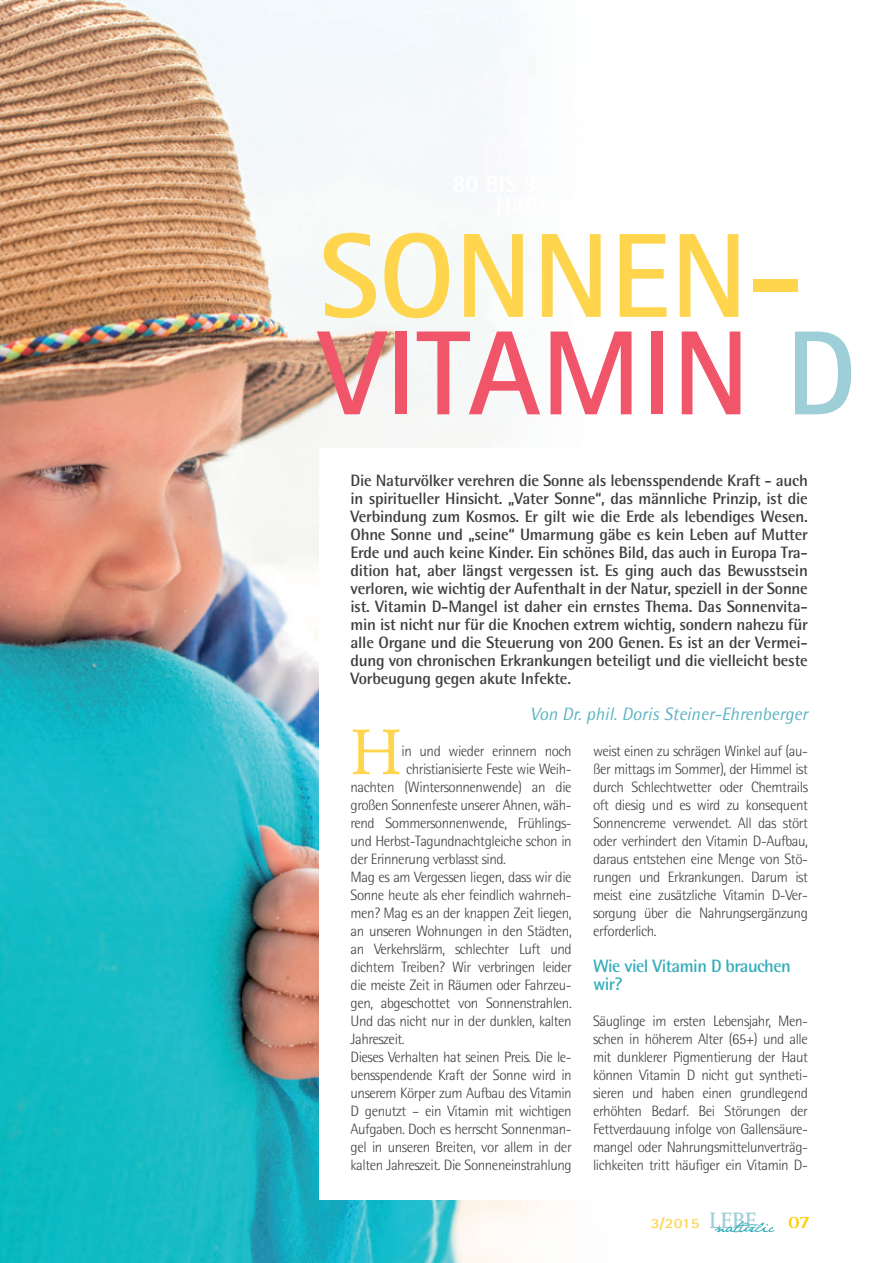
<style>
.page{position:relative;width:893px;height:1263px;background:#fff}
.page>*{position:absolute;margin:0;border:0;box-sizing:border-box;transform-origin:0 0}
.t1{font:700 120px/97.5px "AT Rotis Sans Serif";color:#fed54d}
.t2{font:63px "Garamond BQ";color:#fed54d}
.t3{font:italic 18px "AT Rotis Semi Sans";color:#5db5c3}
.t4{font:700 18px/18px "AT Rotis Semi Sans";letter-spacing:-.03em;color:#35adbb}
.t5{font:700 17.85px "Rotis Serif";color:#fece08;scale:1.18 1}
.t6{font:700 16.5px/18px "AT Rotis Semi Sans";letter-spacing:-.015em;color:#3e3e3f;text-align:justify}
.t7{font:300 15px/18px "AT Rotis Semi Sans";letter-spacing:-.03em;color:#3e3e3f;text-align:justify}
.t8{font:700 14.1px "AT Rotis Sans Serif";color:#fed54d;scale:1.18 1}
.s1{color:#f0556a}
.s2{color:#9eced7}
.s3{font-family:"Rotis Serif";font-size:23.1px;color:#9eced7}
</style>
<div class="page">
<img style="left:1px;top:0;width:714px;height:1263px">
<div style="left:319px;top:448px;width:525px;height:751px;background:#fff"></div>
<svg style="left:715px;top:1221px;width:60px;height:12px"></svg>
<h1 class="t1" style="left:319px;top:231px;width:539px">SONNEN-<br><span class="s1">VITAMIN</span> <span class="s2">D</span></h1>
<p class="t6" style="left:351px;top:473px;width:459px">Die Naturvölker verehren die Sonne als lebensspendende Kraft - auch in spiritueller Hinsicht. „Vater Sonne“, das männliche Prinzip, ist die Verbindung zum Kosmos. Er gilt wie die Erde als lebendiges Wesen.<br>Ohne Sonne und „seine“ Umarmung gäbe es kein Leben auf Mutter Erde und auch keine Kinder. Ein schönes Bild, das auch in Europa Tra&shy;dition hat, aber längst vergessen ist. Es ging auch das Bewusstsein verloren, wie wichtig der Aufenthalt in der Natur, speziell in der Sonne ist. Vitamin D-Mangel ist daher ein ernstes Thema. Das Sonnenvita&shy;min ist nicht nur für die Knochen extrem wichtig, sondern nahezu für alle Organe und die Steuerung von 200 Genen. Es ist an der Vermei&shy;dung von chronischen Erkrankungen beteiligt und die vielleicht beste Vorbeugung gegen akute Infekte.</p>
<p class="t3" style="left:530px;top:707px;width:279px">Von Dr. phil. Doris Steiner-Ehrenberger</p>
<h2 class="t2" style="left:351px;top:715px;width:53px">H</h2>
<p class="t7" style="left:593px;top:743px;width:216px">weist einen zu schrägen Winkel auf (au&shy;ßer mittags im Sommer), der Himmel ist durch Schlechtwetter oder Chemtrails oft diesig und es wird zu konsequent Sonnencreme verwendet. All das stört oder verhindert den Vitamin D-Aufbau, daraus entstehen eine Menge von Stö&shy;rungen und Erkrankungen. Darum ist meist eine zusätzliche Vitamin D-Ver&shy;sorgung über die Nahrungsergänzung erforderlich.</p>
<p class="t4" style="left:593px;top:959px;width:199px">Wie viel Vitamin D brauchen wir?</p>
<p class="t7" style="left:593px;top:1013px;width:216px">Säuglinge im ersten Lebensjahr, Men&shy;schen in höherem Alter (65+) und alle mit dunklerer Pigmentierung der Haut können Vitamin D nicht gut syntheti&shy;sieren und haben einen grundlegend erhöhten Bedarf. Bei Störungen der Fettverdauung infolge von Gallensäure&shy;mangel oder Nahrungsmittelunverträg&shy;lichkeiten tritt häufiger ein Vitamin D-</p>
<p class="t7" style="left:402px;top:743px;width:172px">in und wieder erinnern noch</p>
<p class="t7" style="left:406px;top:761px;width:167px">christianisierte Feste wie Weih-</p>
<p class="t7" style="left:351px;top:779px;width:223px">nachten (Wintersonnenwende) an die</p>
<p class="t7" style="left:351px;top:797px;width:223px">großen Sonnenfeste unserer Ahnen, wäh-</p>
<p class="t7" style="left:351px;top:815px;width:223px">rend Sommersonnenwende, Frühlings-</p>
<p class="t7" style="left:351px;top:833px;width:223px">und Herbst-Tagundnachtgleiche schon in</p>
<p class="t7" style="left:351px;top:851px;width:157px">der Erinnerung verblasst sind.</p>
<p class="t7" style="left:351px;top:869px;width:223px">Mag es am Vergessen liegen, dass wir die</p>
<p class="t7" style="left:351px;top:887px;width:223px">Sonne heute als eher feindlich wahrneh-</p>
<p class="t7" style="left:351px;top:905px;width:223px">men? Mag es an der knappen Zeit liegen,</p>
<p class="t7" style="left:351px;top:923px;width:223px">an unseren Wohnungen in den Städten,</p>
<p class="t7" style="left:351px;top:941px;width:223px">an Verkehrslärm, schlechter Luft und</p>
<p class="t7" style="left:351px;top:959px;width:223px">dichtem Treiben? Wir verbringen leider</p>
<p class="t7" style="left:351px;top:977px;width:223px">die meiste Zeit in Räumen oder Fahrzeu-</p>
<p class="t7" style="left:351px;top:995px;width:223px">gen, abgeschottet von Sonnenstrahlen.</p>
<p class="t7" style="left:351px;top:1013px;width:223px">Und das nicht nur in der dunklen, kalten</p>
<p class="t7" style="left:351px;top:1031px;width:56px">Jahreszeit.</p>
<p class="t7" style="left:351px;top:1049px;width:223px">Dieses Verhalten hat seinen Preis. Die le-</p>
<p class="t7" style="left:351px;top:1067px;width:223px">bensspendende Kraft der Sonne wird in</p>
<p class="t7" style="left:351px;top:1085px;width:223px">unserem Körper zum Aufbau des Vitamin</p>
<p class="t7" style="left:351px;top:1103px;width:223px">D genutzt – ein Vitamin mit wichtigen</p>
<p class="t7" style="left:351px;top:1121px;width:223px">Aufgaben. Doch es herrscht Sonnenman-</p>
<p class="t7" style="left:351px;top:1139px;width:223px">gel in unseren Breiten, vor allem in der</p>
<p class="t7" style="left:351px;top:1157px;width:223px">kalten Jahreszeit. Die Sonneneinstrahlung</p>
<p class="t8" style="left:651px;top:1217px;width:91px">3/2015 <span class="s3">LEBE</span></p>
<p class="t5" style="left:788px;top:1211px;width:20px">07</p>
</div>
